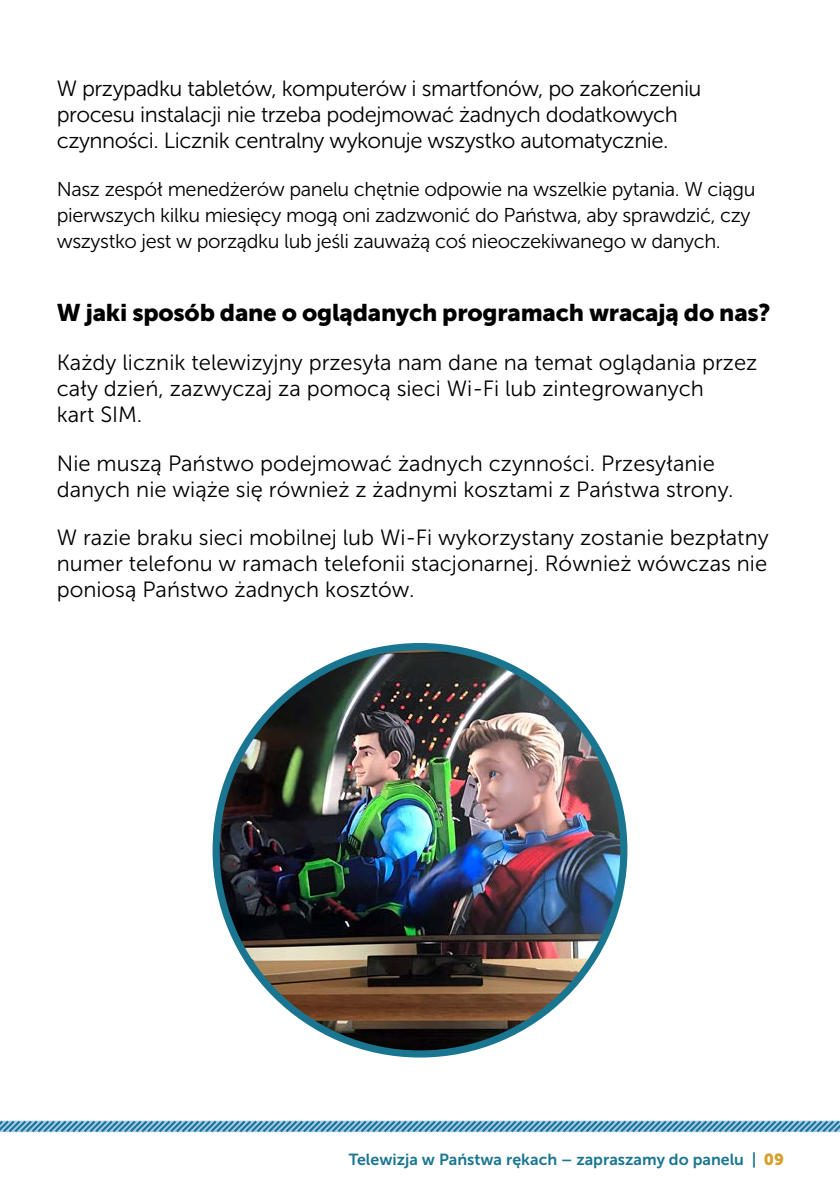
<style>
.page{position:relative;width:840px;height:1191px;background:#fff}
.page>*{position:absolute;margin:0;border:0;box-sizing:border-box;transform-origin:0 0}
.t1{font:24px "Museo Sans 900";letter-spacing:-.01em;color:#000}
.t2{font:22px/26px "Museo Sans 300";color:#000}
.t3{font:22px/26px "Museo Sans 300";letter-spacing:-.02em;color:#000}
.t4{font:20px/26px "Museo Sans 300";letter-spacing:-.02em;color:#000}
.t5{font:16px "Museo Sans 700";color:#197590}
.s1{font-family:"Museo Sans 900";color:#d4a029}
</style>
<div class="page">
<img style="left:216px;top:646px;width:407px;height:408px;border-radius:204px">
<svg style="left:0;top:1120px;width:839px;height:13px;background:#77adc8"></svg>
<p class="t3" style="left:57px;top:75px;width:646px">W przypadku tabletów, komputerów i smartfonów, po zakończeniu procesu instalacji nie trzeba podejmować żadnych dodatkowych czynności. Licznik centralny wykonuje wszystko automatycznie.</p>
<p class="t4" style="left:57px;top:176px;width:699px">Nasz zespół menedżerów panelu chętnie odpowie na wszelkie pytania. W ciągu pierwszych kilku miesięcy mogą oni zadzwonić do Państwa, aby sprawdzić, czy wszystko jest w porządku lub jeśli zauważą coś nieoczekiwanego w danych.</p>
<p class="t1" style="left:57px;top:299px;width:715px">W jaki sposób dane o oglądanych programach wracają do nas?</p>
<p class="t2" style="left:57px;top:349px;width:701px">Każdy licznik telewizyjny przesyła nam dane na temat oglądania przez cały dzień, zazwyczaj za pomocą sieci Wi-Fi lub zintegrowanych<br>kart SIM.</p>
<p class="t2" style="left:57px;top:450px;width:678px">Nie muszą Państwo podejmować żadnych czynności. Przesyłanie danych nie wiąże się również z żadnymi kosztami z Państwa strony.</p>
<p class="t2" style="left:57px;top:525px;width:713px;text-align:justify">W razie braku sieci mobilnej lub Wi-Fi wykorzystany zostanie bezpłatny numer telefonu w ramach telefonii stacjonarnej. Również wówczas nie poniosą Państwo żadnych kosztów.</p>
<p class="t5" style="left:348px;top:1150px;width:436px">Telewizja w Państwa rękach – zapraszamy do panelu | <span class="s1">09</span></p>
</div>
